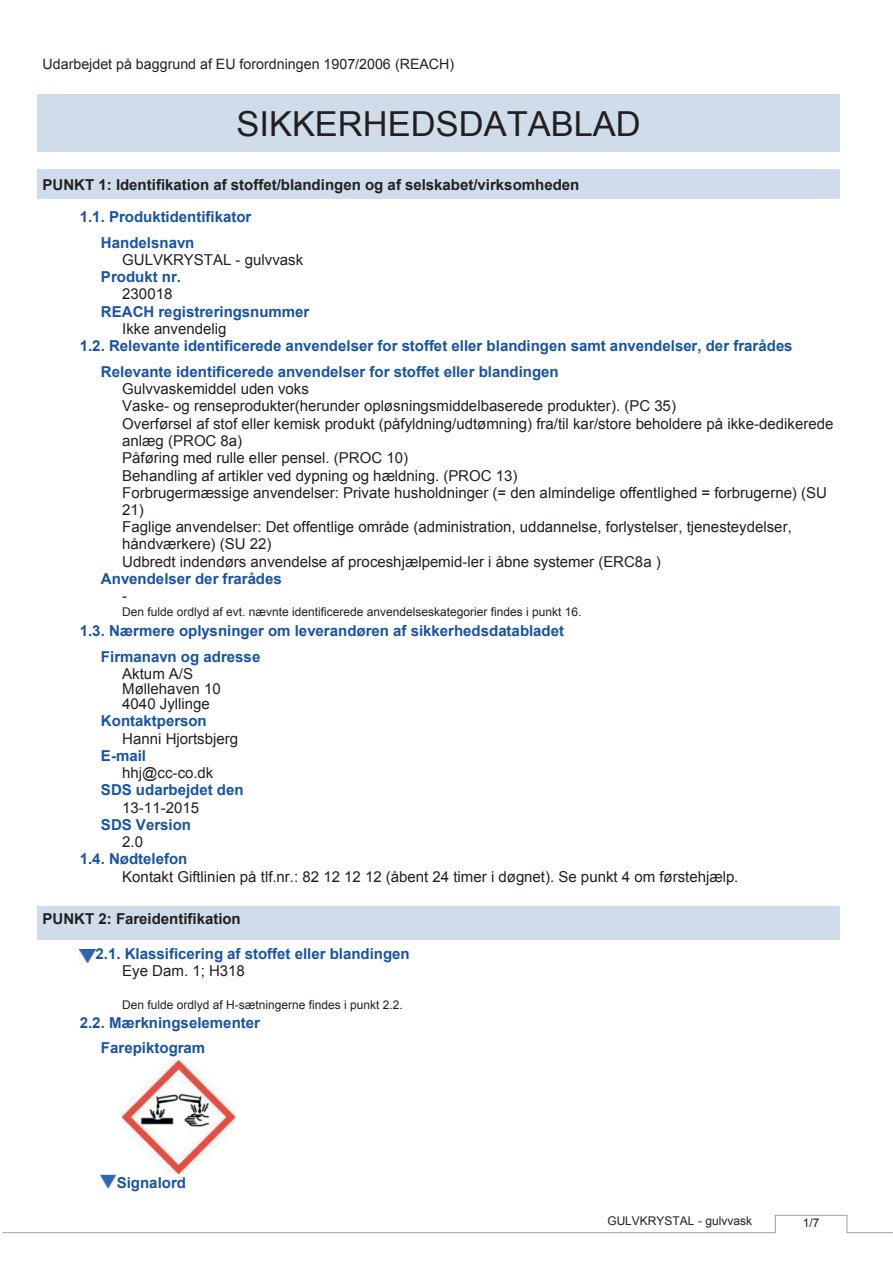
<style>
.page{position:relative;width:893px;height:1263px;background:#fff}
.page>*{position:absolute;margin:0;border:0;box-sizing:border-box;transform-origin:0 0}
.t1{font:34.5px "Arial";color:#231f20}
.t2{font:15px/17.2px "Arial";color:#231f20}
.t3{font:700 15px/26px "Arial";color:#1853a4}
.t4{font:700 15px "Arial";color:#231f20}
.t5{font:14.25px "Arial";color:#231f20}
.t6{font:12px "Arial";color:#231f20}
</style>
<div class="page">
<svg style="left:2px;top:1214px;width:891px;height:20px"></svg>
<div style="left:43px;top:94px;width:792px;height:58px;background:#cedde9"></div>
<div style="left:37px;top:169px;width:803px;height:30px;background:#cedde9"></div>
<div style="left:37px;top:906px;width:803px;height:34px;background:#cedde9"></div>
<img style="left:80px;top:949px;width:15px;height:14px">
<img style="left:101px;top:1061px;width:134px;height:127px">
<p class="t5" style="left:43px;top:59px;width:413px">Udarbejdet på baggrund af EU forordningen 1907/2006 (REACH)</p>
<h1 class="t1" style="left:236px;top:111px;width:406px">SIKKERHEDSDATABLAD</h1>
<p class="t4" style="left:43px;top:179px;width:538px">PUNKT 1: Identifikation af stoffet/blandingen og af selskabet/virksomheden</p>
<p class="t3" style="left:101px;top:205px;width:152px;text-indent:-21px">1.1. Produktidentifikator<br>Handelsnavn</p>
<p class="t2" style="left:122px;top:252px;width:182px">GULVKRYSTAL - gulvvask</p>
<p class="t3" style="left:101px;top:265px;width:82px">Produkt nr.</p>
<p class="t2" style="left:122px;top:287px;width:52px">230018</p>
<p class="t3" style="left:101px;top:300px;width:210px">REACH registreringsnummer</p>
<p class="t2" style="left:122px;top:321px;width:106px">Ikke anvendelig</p>
<p class="t3" style="left:101px;top:334px;width:693px;text-indent:-21px">1.2. Relevante identificerede anvendelser for stoffet eller blandingen samt anvendelser, der frarådes<br>Relevante identificerede anvendelser for stoffet eller blandingen</p>
<p class="t2" style="left:122px;top:382px;width:713px">Gulvvaskemiddel uden voks<br>Vaske- og renseprodukter(herunder opløsningsmiddelbaserede produkter). (PC 35)<br>Overførsel af stof eller kemisk produkt (påfyldning/udtømning) fra/til kar/store beholdere på ikke-dedikerede anlæg (PROC 8a)<br>Påføring med rulle eller pensel. (PROC 10)<br>Behandling af artikler ved dypning og hældning. (PROC 13)<br>Forbrugermæssige anvendelser: Private husholdninger (= den almindelige offentlighed = forbrugerne) (SU 21)<br>Faglige anvendelser: Det offentlige område (administration, uddannelse, forlystelser, tjenesteydelser, håndværkere) (SU 22)<br>Udbredt indendørs anvendelse af proceshjælpemid-ler i åbne systemer (ERC8a )</p>
<p class="t3" style="left:101px;top:567px;width:182px">Anvendelser der frarådes</p>
<p class="t2" style="left:122px;top:589px;width:7px">-</p>
<p class="t6" style="left:122px;top:607px;width:461px">Den fulde ordlyd af evt. nævnte identificerede anvendelseskategorier findes i punkt 16.</p>
<p class="t3" style="left:101px;top:619px;width:465px;text-indent:-21px">1.3. Nærmere oplysninger om leverandøren af sikkerhedsdatabladet<br>Firmanavn og adresse</p>
<p class="t2" style="left:122px;top:668px;width:100px;line-height:15px">Aktum A/S<br>Møllehaven 10<br>4040 Jyllinge</p>
<p class="t3" style="left:101px;top:710px;width:107px">Kontaktperson</p>
<p class="t2" style="left:122px;top:731px;width:117px">Hanni Hjortsbjerg</p>
<p class="t3" style="left:101px;top:744px;width:47px">E-mail</p>
<p class="t2" style="left:122px;top:766px;width:93px">hhj@cc-co.dk</p>
<p class="t3" style="left:101px;top:778px;width:144px">SDS udarbejdet den</p>
<p class="t2" style="left:122px;top:800px;width:79px">13-11-2015</p>
<p class="t3" style="left:101px;top:813px;width:92px">SDS Version</p>
<p class="t2" style="left:122px;top:834px;width:22px">2.0</p>
<p class="t3" style="left:80px;top:847px;width:109px">1.4. Nødtelefon</p>
<p class="t2" style="left:122px;top:869px;width:618px">Kontakt Giftlinien på tlf.nr.: 82 12 12 12 (åbent 24 timer i døgnet). Se punkt 4 om førstehjælp.</p>
<p class="t4" style="left:43px;top:913px;width:200px">PUNKT 2: Fareidentifikation</p>
<p class="t3" style="left:95px;top:942px;width:316px">2.1. Klassificering af stoffet eller blandingen</p>
<p class="t2" style="left:122px;top:963px;width:124px">Eye Dam. 1; H318</p>
<p class="t6" style="left:122px;top:1000px;width:282px">Den fulde ordlyd af H-sætningerne findes i punkt 2.2.</p>
<p class="t3" style="left:101px;top:1011px;width:160px;text-indent:-21px">2.2. Mærkningselementer<br>Farepiktogram</p>
<p class="t3" style="left:117px;top:1171px;width:71px">Signalord</p>
<p class="t6" style="left:607px;top:1216px;width:146px">GULVKRYSTAL - gulvvask</p>
<p class="t6" style="left:803px;top:1219px;width:18px">1/7</p>
</div>
